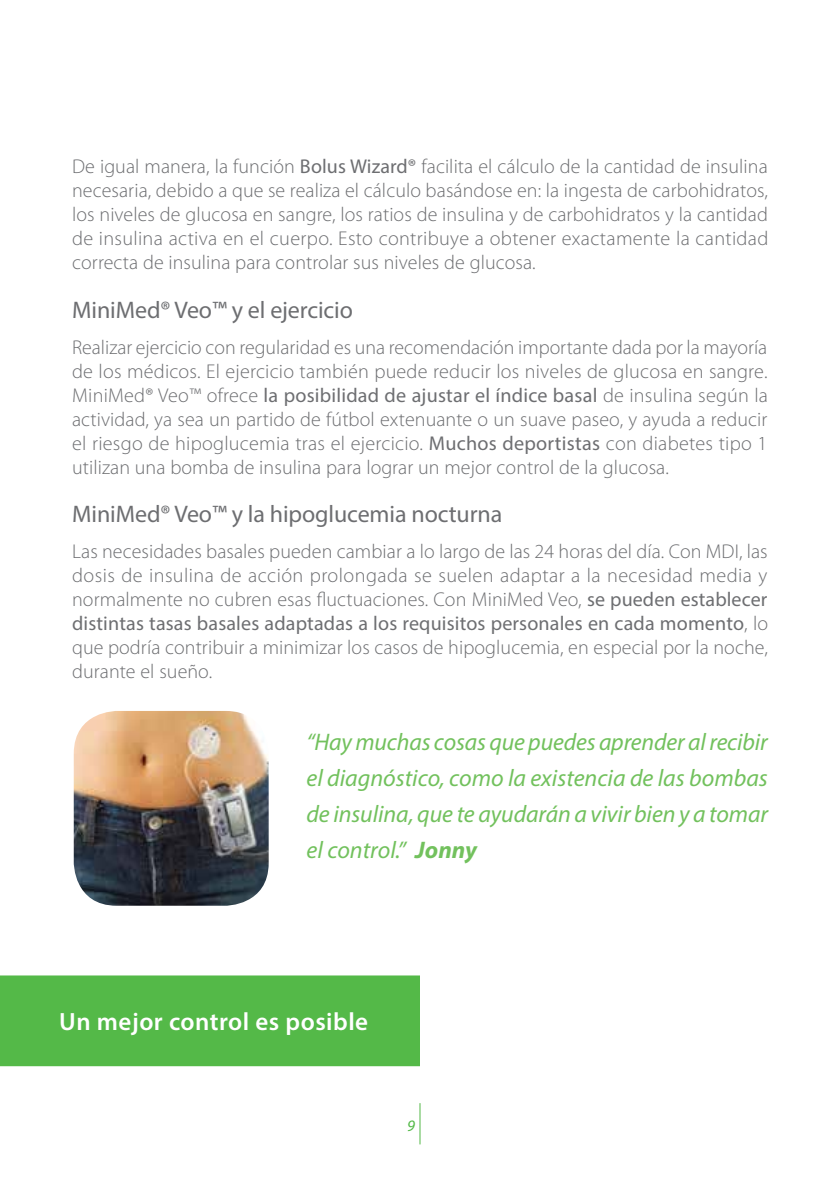
<style>
.page{position:relative;width:840px;height:1191px;background:#fff}
.page>*{position:absolute;margin:0;border:0;box-sizing:border-box;transform-origin:0 0}
.t1{font:600 25px "Myriad Pro";letter-spacing:.02em;color:#fff}
.t2{font:italic 24px/36px "Myriad Pro";letter-spacing:-.005em;color:#72c15d;text-align:justify}
.t3{font:24px "Myriad Pro";letter-spacing:-.005em;color:#6d6e71}
.t4{font:300 20px/24px "Myriad Pro";letter-spacing:.005em;color:#6d6e71;text-align:justify}
.t5{font:italic 16px "Myriad Pro";color:#54b948}
.s1{font-weight:400}
.s2{font-weight:700}
</style>
<div class="page">
<hr style="left:419px;top:1103px;width:1px;height:41px;background:#54b948">
<div style="left:0;top:975px;width:420px;height:91px;background:#54b948"></div>
<img style="left:74px;top:711px;width:194px;height:194px">
<p class="t4" style="left:72px;top:155px;width:697px">De igual manera, la función <span class="s1">Bolus Wizard®</span> facilita el cálculo de la cantidad de insulina necesaria, debido a que se realiza el cálculo basándose en: la ingesta de carbohidratos, los niveles de glucosa en sangre, los ratios de insulina y de carbohidratos y la cantidad de insulina activa en el cuerpo. Esto contribuye a obtener exactamente la cantidad correcta de insulina para controlar sus niveles de glucosa.</p>
<p class="t3" style="left:72px;top:295px;width:282px">MiniMed® Veo™ y el ejercicio</p>
<p class="t4" style="left:72px;top:335px;width:697px">Realizar ejercicio con regularidad es una recomendación importante dada por la mayoría de los médicos. El ejercicio también puede reducir los niveles de glucosa en sangre.<br>MiniMed® Veo™ ofrece <span class="s1">la posibilidad de ajustar el índice basal</span> de insulina según la actividad, ya sea un partido de fútbol extenuante o un suave paseo, y ayuda a reducir el riesgo de hipoglucemia tras el ejercicio. <span class="s1">Muchos deportistas</span> con diabetes tipo 1 utilizan una bomba de insulina para lograr un mejor control de la glucosa.</p>
<p class="t3" style="left:72px;top:499px;width:431px">MiniMed® Veo™ y la hipoglucemia nocturna</p>
<p class="t4" style="left:72px;top:539px;width:697px">Las necesidades basales pueden cambiar a lo largo de las 24 horas del día. Con MDI, las dosis de insulina de acción prolongada se suelen adaptar a la necesidad media y normalmente no cubren esas fluctuaciones. Con MiniMed Veo, <span class="s1">se pueden establecer distintas tasas basales adaptadas a los requisitos personales en cada momento</span>, lo que podría contribuir a minimizar los casos de hipoglucemia, en especial por la noche, durante el sueño.</p>
<p class="t2" style="left:306px;top:723px;width:463px">“Hay muchas cosas que puedes aprender al recibir el diagnóstico, como la existencia de las bombas de insulina, que te ayudarán a vivir bien y a tomar el control.” <span class="s2">Jonny</span></p>
<p class="t1" style="left:59px;top:1006px;width:310px">Un mejor control es posible</p>
<p class="t5" style="left:407px;top:1115px;width:9px">9</p>
</div>
